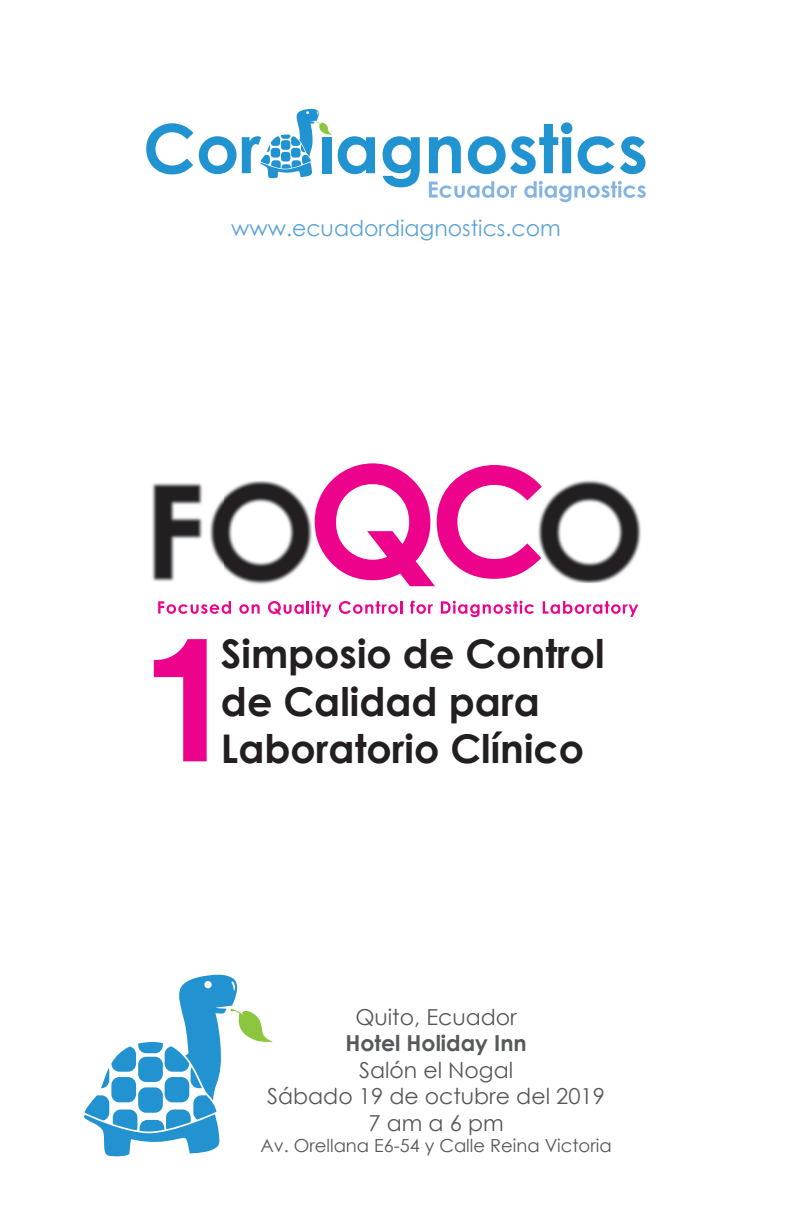
<style>
.page{position:relative;width:792px;height:1224px;background:#fff}
.page>*{position:absolute;margin:0;border:0;box-sizing:border-box;transform-origin:0 0}
.t1{font:700 39.6px/47.4px "Century Gothic";color:#231f20}
.t2{font:22px/26.4px "Century Gothic";color:#57585a;text-align:center}
.t3{font:22px "Century Gothic";color:#5ba3d9}
.t4{font:700 22px "Century Gothic";color:#57585a}
.t5{font:18px "Century Gothic";color:#57585a}
</style>
<div class="page">
<svg style="left:429px;top:181px;width:88px;height:17px"></svg>
<svg style="left:524px;top:181px;width:122px;height:21px"></svg>
<svg style="left:146px;top:123px;width:47px;height:51px"></svg>
<svg style="left:338px;top:136px;width:37px;height:38px"></svg>
<svg style="left:383px;top:136px;width:37px;height:51px"></svg>
<svg style="left:429px;top:136px;width:32px;height:37px"></svg>
<svg style="left:468px;top:122px;width:104px;height:52px"></svg>
<svg style="left:578px;top:136px;width:67px;height:38px"></svg>
<svg style="left:199px;top:108px;width:133px;height:71px"></svg>
<img style="left:152px;top:483px;width:51px;height:99px">
<img style="left:209px;top:480px;width:106px;height:121px">
<img style="left:520px;top:480px;width:121px;height:124px">
<svg style="left:315px;top:463px;width:227px;height:123px"></svg>
<svg style="left:158px;top:601px;width:73px;height:13px"></svg>
<svg style="left:239px;top:604px;width:21px;height:10px"></svg>
<svg style="left:268px;top:601px;width:63px;height:16px"></svg>
<svg style="left:339px;top:601px;width:64px;height:13px"></svg>
<svg style="left:410px;top:601px;width:23px;height:13px"></svg>
<svg style="left:441px;top:601px;width:93px;height:16px"></svg>
<svg style="left:543px;top:601px;width:95px;height:16px"></svg>
<svg style="left:154px;top:639px;width:53px;height:122px"></svg>
<svg style="left:84px;top:974px;width:189px;height:183px"></svg>
<p class="t3" style="left:231px;top:213px;width:331px">www.ecuadordiagnostics.com</p>
<h1 class="t1" style="left:221px;top:628px;width:385px">Simposio de Control de Calidad para<br>Laboratorio Clínico</h1>
<p class="t2" style="left:355px;top:1004px;width:163px">Quito, Ecuador</p>
<p class="t4" style="left:345px;top:1027px;width:183px">Hotel Holiday Inn</p>
<p class="t2" style="left:267px;top:1056px;width:339px">Salón el Nogal<br>Sábado 19 de octubre del 2019<br>7 am a 6 pm</p>
<p class="t5" style="left:260px;top:1133px;width:353px">Av. Orellana E6-54 y Calle Reina Victoria</p>
</div>
